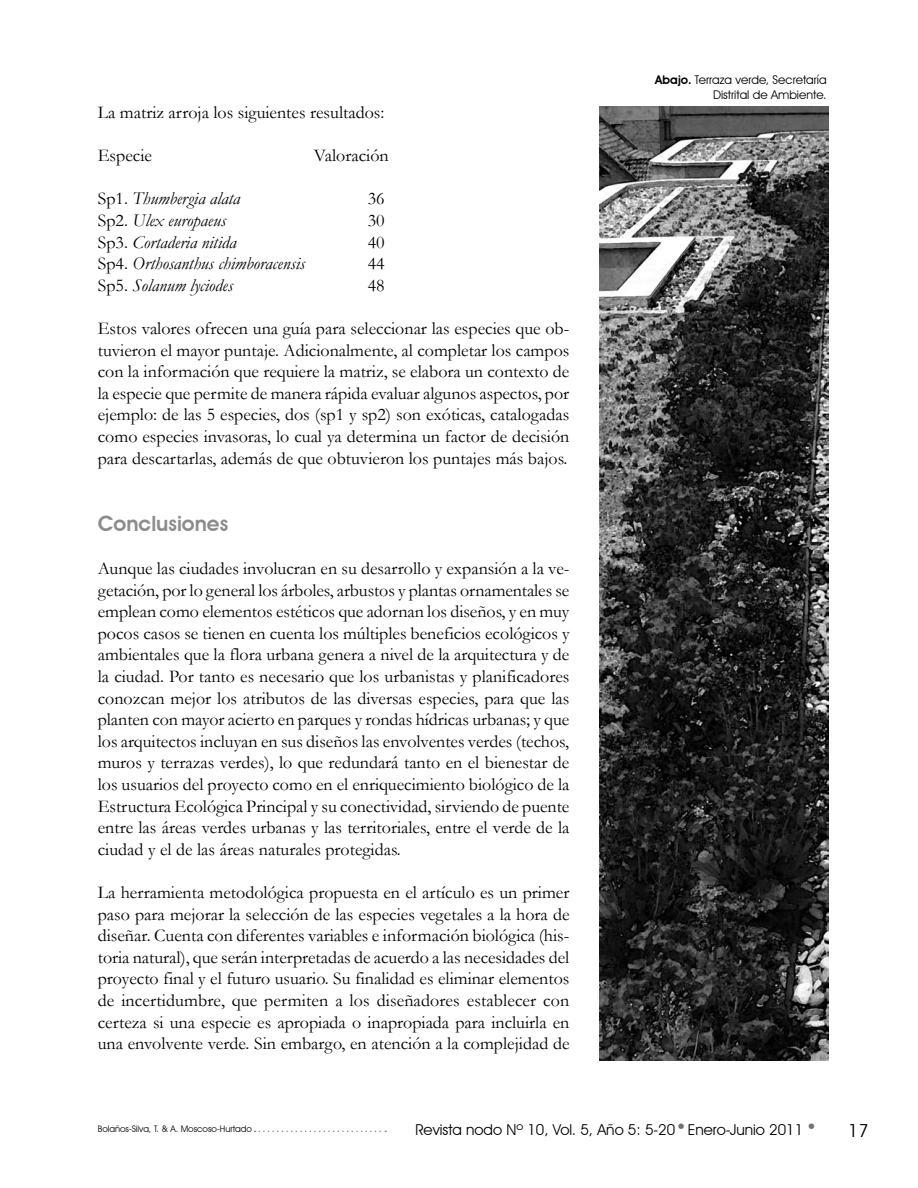
<style>
.page{position:relative;width:918px;height:1188px;background:#fff}
.page>*{position:absolute;margin:0;border:0;box-sizing:border-box;transform-origin:0 0}
.t1{font:600 21px "Avant Garde IT Cby BT";color:#8a8c8e}
.t2{font:18px/21.6px "Garamond";color:#000;text-align:justify}
.t3{font:italic 18px "Garamond";color:#000}
.t4{font:18px "Avant Garde IT Cby BT";color:#000}
.t5{font:15px "Avant Garde IT Cby BT";color:#000}
.t6{font:12px/14.4px "Avant Garde IT Cby BT";color:#000;text-align:right}
.t7{font:9px "Avant Garde IT Cby BT";color:#000}
.s1{font-style:normal}
.s2{font-weight:600}
</style>
<div class="page">
<svg style="left:255px;top:1131px;width:131px;height:1px"></svg>
<img style="left:599px;top:106px;width:229px;height:954px">
<p class="t2" style="left:98px;top:101px;width:288px">La matriz arroja los siguientes resultados:</p>
<p class="t2" style="left:98px;top:144px;width:56px">Especie</p>
<p class="t2" style="left:314px;top:144px;width:76px">Valoración</p>
<p class="t3" style="left:98px;top:187px;width:144px"><span class="s1">Sp1.</span> Thumbergia alata</p>
<p class="t2" style="left:368px;top:188px;width:18px">36</p>
<p class="t3" style="left:98px;top:208px;width:130px"><span class="s1">Sp2.</span> Ulex europaeus</p>
<p class="t2" style="left:368px;top:209px;width:18px">30</p>
<p class="t3" style="left:98px;top:230px;width:140px"><span class="s1">Sp3.</span> Cortaderia nitida</p>
<p class="t2" style="left:368px;top:231px;width:18px">40</p>
<p class="t3" style="left:98px;top:251px;width:209px"><span class="s1">Sp4.</span> Orthosanthus chimboracensis</p>
<p class="t2" style="left:368px;top:252px;width:18px">44</p>
<p class="t3" style="left:98px;top:273px;width:137px"><span class="s1">Sp5.</span> Solanum lyciodes</p>
<p class="t2" style="left:368px;top:274px;width:18px">48</p>
<p class="t2" style="left:98px;top:317px;width:473px">Estos valores ofrecen una guía para seleccionar las especies que ob&shy;tuvieron el mayor puntaje. Adicionalmente, al completar los campos con la información que requiere la matriz, se elabora un contexto de la especie que permite de manera rápida evaluar algunos aspectos, por ejemplo: de las 5 especies, dos (sp1 y sp2) son exóticas, catalogadas como especies invasoras, lo cual ya determina un factor de decisión para descartarlas, además de que obtuvieron los puntajes más bajos.</p>
<p class="t1" style="left:98px;top:511px;width:132px">Conclusiones</p>
<p class="t2" style="left:98px;top:557px;width:473px">Aunque las ciudades involucran en su desarrollo y expansión a la ve&shy;getación, por lo general los árboles, arbustos y plantas ornamentales se emplean como elementos estéticos que adornan los diseños, y en muy pocos casos se tienen en cuenta los múltiples beneficios ecológicos y ambientales que la flora urbana genera a nivel de la arquitectura y de la ciudad. Por tanto es necesario que los urbanistas y planificadores conozcan mejor los atributos de las diversas especies, para que las planten con mayor acierto en parques y rondas hídricas urbanas; y que los arquitectos incluyan en sus diseños las envolventes verdes (techos, muros y terrazas verdes), lo que redundará tanto en el bienestar de los usuarios del proyecto como en el enriquecimiento biológico de la Estructura Ecológica Principal y su conectividad, sirviendo de puente entre las áreas verdes urbanas y las territoriales, entre el verde de la ciudad y el de las áreas naturales protegidas.</p>
<p class="t2" style="left:98px;top:881px;width:473px">La herramienta metodológica propuesta en el artículo es un primer paso para mejorar la selección de las especies vegetales a la hora de diseñar. Cuenta con diferentes variables e información biológica (his&shy;toria natural), que serán interpretadas de acuerdo a las necesidades del proyecto final y el futuro usuario. Su finalidad es eliminar elementos de incertidumbre, que permiten a los diseñadores establecer con certeza si una especie es apropiada o inapropiada para incluirla en una envolvente verde. Sin embargo, en atención a la complejidad de</p>
<p class="t6" style="left:655px;top:73px;width:173px"><span class="s2">Abajo.</span> Terraza verde, Secretaría<br>Distrital de Ambiente.</p>
<p class="t7" style="left:98px;top:1123px;width:156px">Bolaños-Silva, T. &amp; A. Moscoso-Hurtado</p>
<p class="t5" style="left:416px;top:1121px;width:389px">Revista nodo Nº 10, Vol. 5, Año 5: 5-20 Enero-Junio 2011</p>
<p class="t4" style="left:848px;top:1120px;width:22px">17</p>
</div>
